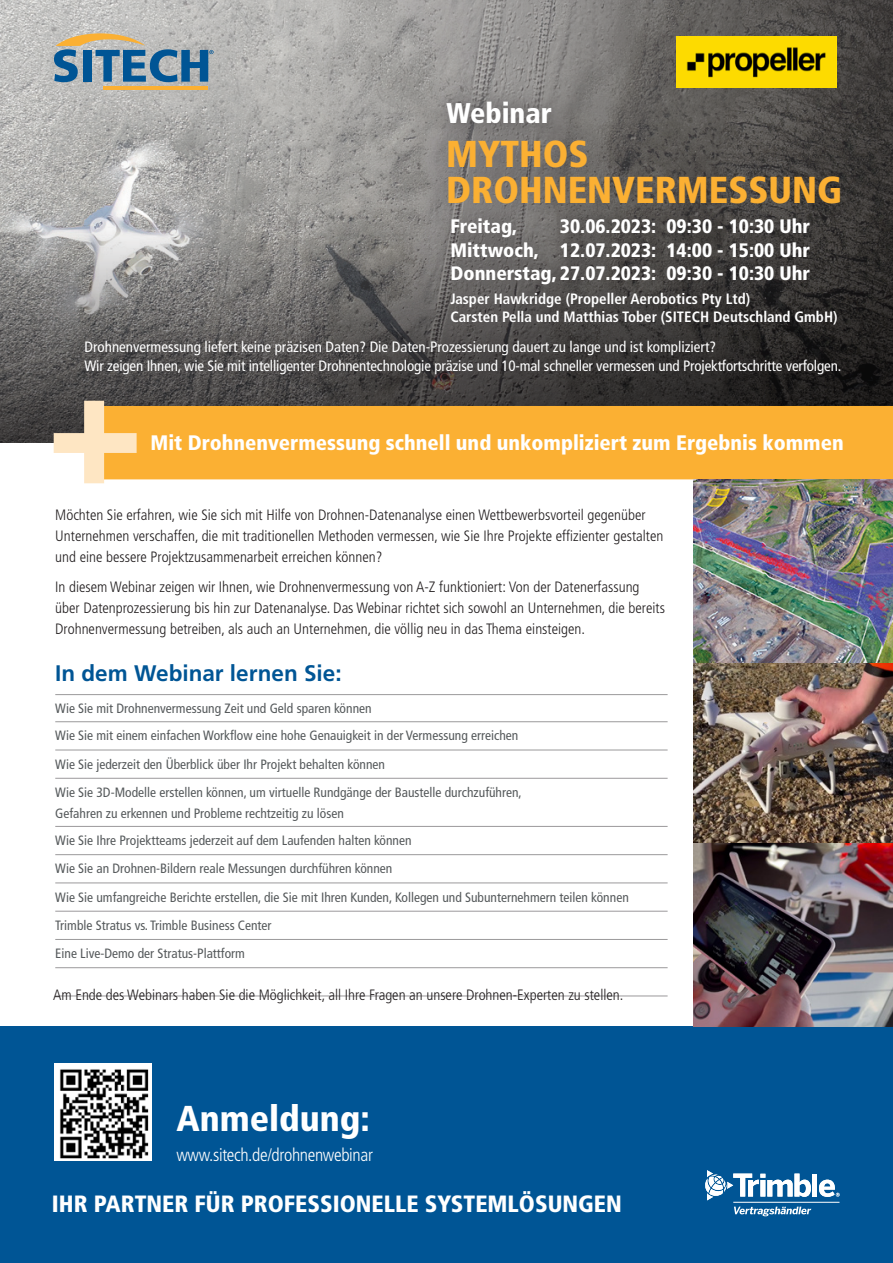
<style>
.page{position:relative;width:893px;height:1263px;background:#fff}
.page>*{position:absolute;margin:0;border:0;box-sizing:border-box;transform-origin:0 0}
.t1{font:900 condensed 37.5px/36px "Frutiger LT Pro";color:#fbb033}
.t2{font:900 condensed 36px "Frutiger LT Pro";color:#fff}
.t3{font:900 condensed 28.5px "Frutiger LT Pro";color:#fff}
.t4{font:900 condensed 23.55px "Frutiger LT Pro";color:#fff}
.t5{font:700 22.5px "Frutiger LT Pro";color:#005595}
.t6{font:900 condensed 21px "Frutiger LT Pro";color:#fff}
.t7{font:900 condensed 19.5px/23.4px "Frutiger LT Pro";color:#fff;text-align:justify}
.t8{font:300 condensed 18px "Frutiger LT Pro";letter-spacing:-.02em;color:#fff}
.t9{font:300 condensed 15px/21px "Frutiger LT Pro";color:#231f20}
.t10{font:condensed 15px/19.8px "Frutiger LT Pro";letter-spacing:-.01em;color:#fff}
.t11{font:700 condensed 15px/18px "Frutiger LT Pro";color:#fff}
.t12{font:condensed 13.5px/28px "Frutiger LT Pro";color:#565a5c}
</style>
<div class="page">
<div style="left:0;top:1026px;width:893px;height:237px;background:#005595"></div>
<svg style="left:0;top:0;width:235px;height:199px;background:#b8b8b6"></svg>
<svg style="left:0;top:199px;width:235px;height:244px;background:#898888"></svg>
<svg style="left:235px;top:0;width:658px;height:406px;background:#7e7c7a"></svg>
<hr style="left:103px;top:86px;width:105px;height:4px;background:#fbb033">
<svg style="left:54px;top:33px;width:160px;height:49px;background:#8098a5"></svg>
<div style="left:812px;top:1173px;width:5px;height:23px;background:#fff"></div>
<svg style="left:819px;top:1180px;width:21px;height:17px"></svg>
<svg style="left:705px;top:1170px;width:106px;height:30px"></svg>
<hr style="left:733px;top:1202px;width:106px;height:1px;background:#fff">
<svg style="left:734px;top:1206px;width:77px;height:10px"></svg>
<img style="left:693px;top:479px;width:200px;height:547px">
<div style="left:379px;top:71px;width:514px;height:202px;background:#231f20;opacity:.9"></div>
<div style="left:433px;top:201px;width:422px;height:140px;background:#231f20;opacity:.75"></div>
<hr style="left:55px;top:694px;width:613px;height:1px;background:#9b999b">
<hr style="left:55px;top:721px;width:613px;height:1px;background:#9b999b">
<hr style="left:55px;top:750px;width:613px;height:1px;background:#9b999b">
<hr style="left:55px;top:778px;width:613px;height:1px;background:#9b999b">
<hr style="left:55px;top:826px;width:613px;height:1px;background:#9b999b">
<hr style="left:55px;top:854px;width:613px;height:1px;background:#9b999b">
<hr style="left:55px;top:883px;width:613px;height:1px;background:#9b999b">
<hr style="left:55px;top:911px;width:613px;height:1px;background:#9b999b">
<hr style="left:55px;top:939px;width:613px;height:1px;background:#9b999b">
<hr style="left:55px;top:967px;width:613px;height:1px;background:#9b999b">
<hr style="left:55px;top:996px;width:613px;height:1px;background:#9b999b">
<div style="left:137px;top:466px;width:756px;height:13px;background:#fbb033"></div>
<div style="left:137px;top:406px;width:756px;height:60px;background:#fbb033"></div>
<svg style="left:54px;top:401px;width:83px;height:82px;background:#dec090"></svg>
<img style="left:55px;top:1063px;width:97px;height:98px">
<img style="left:676px;top:36px;width:160px;height:51px">
<div style="left:429px;top:84px;width:139px;height:59px;background:#231f20;opacity:.54"></div>
<div style="left:68px;top:323px;width:787px;height:68px;background:#231f20;opacity:.95"></div>
<h3 class="t3" style="left:446px;top:96px;width:107px">Webinar</h3>
<h1 class="t1" style="left:446px;top:136px;width:398px">MYTHOS<br>DROHNENVERMESSUNG</h1>
<h3 class="t7" style="left:450px;top:215px;width:68px">Freitag,</h3>
<h3 class="t7" style="left:450px;top:215px;width:361px;text-indent:109px">30.06.2023: 09:30 - 10:30 Uhr Mittwoch, 12.07.2023: 14:00 - 15:00 Uhr Donnerstag, 27.07.2023: 09:30 - 10:30 Uhr</h3>
<p class="t11" style="left:450px;top:290px;width:389px">Jasper Hawkridge (Propeller Aerobotics Pty Ltd)<br>Carsten Pella und Matthias Tober (SITECH Deutschland GmbH)</p>
<p class="t10" style="left:85px;top:337px;width:758px">Drohnenvermessung liefert keine präzisen Daten? Die Daten-Prozessierung dauert zu lange und ist kompliziert?<br>Wir zeigen Ihnen, wie Sie mit intelligenter Drohnentechnologie präzise und 10-mal schneller vermessen und Projektfortschritte verfolgen.</p>
<h3 class="t6" style="left:150px;top:430px;width:695px">Mit Drohnenvermessung schnell und unkompliziert zum Ergebnis kommen</h3>
<p class="t9" style="left:55px;top:504px;width:610px">Möchten Sie erfahren, wie Sie sich mit Hilfe von Drohnen-Datenanalyse einen Wettbewerbsvorteil gegenüber<br>Unternehmen verschaffen, die mit traditionellen Methoden vermessen, wie Sie Ihre Projekte effizienter gestalten und eine bessere Projektzusammenarbeit erreichen können?</p>
<p class="t9" style="left:55px;top:576px;width:611px">In diesem Webinar zeigen wir Ihnen, wie Drohnenvermessung von A-Z funktioniert: Von der Datenerfassung über Datenprozessierung bis hin zur Datenanalyse. Das Webinar richtet sich sowohl an Unternehmen, die bereits<br>Drohnenvermessung betreiben, als auch an Unternehmen, die völlig neu in das Thema einsteigen.</p>
<h3 class="t5" style="left:55px;top:660px;width:288px">In dem Webinar lernen Sie:</h3>
<p class="t12" style="left:55px;top:695px;width:468px">Wie Sie mit Drohnenvermessung Zeit und Geld sparen können<br>Wie Sie mit einem einfachen Workflow eine hohe Genauigkeit in der Vermessung erreichen Wie Sie jederzeit den Überblick über Ihr Projekt behalten können<br>Wie Sie 3D-Modelle erstellen können, um virtuelle Rundgänge der Baustelle durchzuführen,</p>
<p class="t12" style="left:55px;top:799px;width:575px">Gefahren zu erkennen und Probleme rechtzeitig zu lösen<br>Wie Sie Ihre Projektteams jederzeit auf dem Laufenden halten können<br>Wie Sie an Drohnen-Bildern reale Messungen durchführen können<br>Wie Sie umfangreiche Berichte erstellen, die Sie mit Ihren Kunden, Kollegen und Subunternehmern teilen können Trimble Stratus vs. Trimble Business Center<br>Eine Live-Demo der Stratus-Plattform</p>
<p class="t9" style="left:53px;top:985px;width:572px">Am Ende des Webinars haben Sie die Möglichkeit, all Ihre Fragen an unsere Drohnen-Experten zu stellen.</p>
<h2 class="t2" style="left:176px;top:1096px;width:195px">Anmeldung:</h2>
<p class="t8" style="left:176px;top:1144px;width:198px">www.sitech.de/drohnenwebinar</p>
<h3 class="t4" style="left:52px;top:1190px;width:571px">IHR PARTNER FÜR PROFESSIONELLE SYSTEMLÖSUNGEN</h3>
</div>
